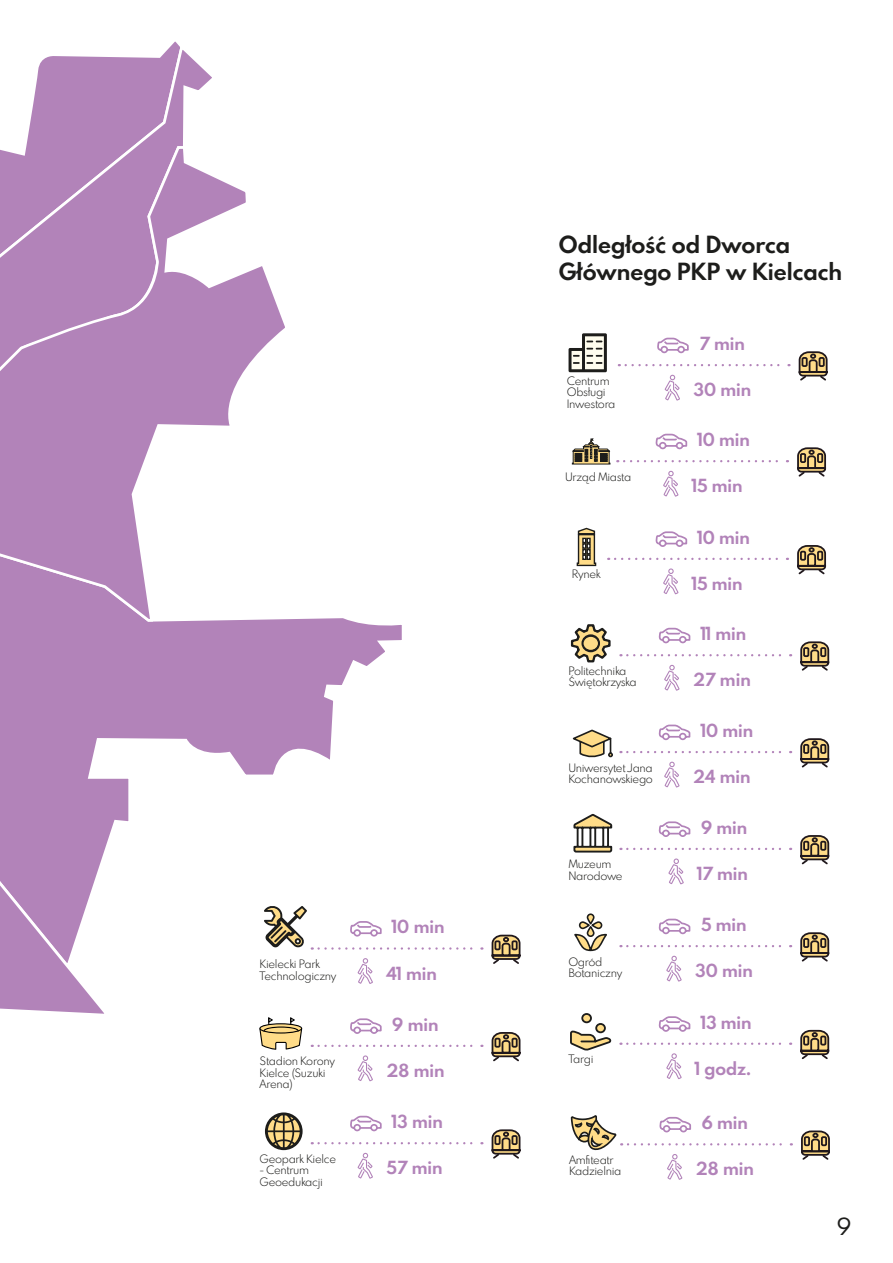
<style>
.page{position:relative;width:893px;height:1263px;background:#fff}
.page>*{position:absolute;margin:0;border:0;box-sizing:border-box;transform-origin:0 0}
.t1{font:700 21px/27px "Spartan MB";color:#1d1d1b}
.t2{font:21px "Spartan MB";color:#1d1d1b}
.t3{font:700 16.05px "Spartan MB";color:#b283b9}
.t4{font:300 10.35px/11.4px "Spartan MB";letter-spacing:-.03em;color:#1d1d1b}
</style>
<div class="page">
<svg style="left:800px;top:932px;width:30px;height:30px"></svg>
<svg style="left:800px;top:835px;width:30px;height:30px"></svg>
<svg style="left:800px;top:738px;width:30px;height:30px"></svg>
<svg style="left:800px;top:641px;width:30px;height:30px"></svg>
<svg style="left:800px;top:1029px;width:30px;height:30px"></svg>
<svg style="left:491px;top:934px;width:30px;height:30px"></svg>
<svg style="left:491px;top:1032px;width:30px;height:30px"></svg>
<svg style="left:491px;top:1129px;width:30px;height:30px"></svg>
<svg style="left:797px;top:545px;width:30px;height:30px"></svg>
<svg style="left:627px;top:945px;width:164px;height:2px"></svg>
<svg style="left:627px;top:848px;width:164px;height:2px"></svg>
<svg style="left:627px;top:751px;width:164px;height:2px"></svg>
<svg style="left:627px;top:654px;width:164px;height:2px"></svg>
<svg style="left:627px;top:1042px;width:164px;height:3px"></svg>
<svg style="left:407px;top:947px;width:75px;height:3px"></svg>
<svg style="left:319px;top:1045px;width:163px;height:2px"></svg>
<svg style="left:319px;top:1142px;width:163px;height:2px"></svg>
<svg style="left:615px;top:558px;width:173px;height:2px"></svg>
<svg style="left:659px;top:918px;width:32px;height:17px"></svg>
<svg style="left:659px;top:821px;width:32px;height:16px"></svg>
<svg style="left:659px;top:724px;width:32px;height:17px"></svg>
<svg style="left:659px;top:627px;width:32px;height:17px"></svg>
<svg style="left:659px;top:1016px;width:32px;height:16px"></svg>
<svg style="left:350px;top:1018px;width:32px;height:16px"></svg>
<svg style="left:350px;top:1115px;width:32px;height:17px"></svg>
<svg style="left:656px;top:531px;width:32px;height:16px"></svg>
<svg style="left:666px;top:956px;width:16px;height:25px"></svg>
<svg style="left:668px;top:858px;width:16px;height:26px"></svg>
<svg style="left:664px;top:762px;width:15px;height:25px"></svg>
<svg style="left:664px;top:665px;width:15px;height:26px"></svg>
<svg style="left:666px;top:1053px;width:16px;height:26px"></svg>
<svg style="left:358px;top:972px;width:15px;height:12px"></svg>
<svg style="left:358px;top:1055px;width:15px;height:26px"></svg>
<svg style="left:358px;top:1153px;width:15px;height:26px"></svg>
<svg style="left:663px;top:568px;width:15px;height:26px"></svg>
<svg style="left:798px;top:351px;width:30px;height:30px"></svg>
<svg style="left:626px;top:364px;width:163px;height:2px"></svg>
<svg style="left:657px;top:337px;width:32px;height:17px"></svg>
<svg style="left:665px;top:375px;width:15px;height:26px"></svg>
<svg style="left:797px;top:447px;width:30px;height:30px"></svg>
<svg style="left:624px;top:460px;width:164px;height:2px"></svg>
<svg style="left:656px;top:433px;width:32px;height:17px"></svg>
<svg style="left:663px;top:471px;width:15px;height:26px"></svg>
<svg style="left:568px;top:333px;width:39px;height:39px;background:#a8a79f"></svg>
<svg style="left:571px;top:438px;width:40px;height:27px"></svg>
<svg style="left:576px;top:527px;width:21px;height:40px"></svg>
<svg style="left:570px;top:624px;width:41px;height:39px"></svg>
<div style="left:583px;top:636px;width:15px;height:14px;background:#ffdc88;border-radius:50%"></div>
<div style="left:582px;top:636px;width:17px;height:15px;border:1px solid #1d1d1b;border-radius:50%"></div>
<svg style="left:572px;top:729px;width:41px;height:29px"></svg>
<svg style="left:573px;top:813px;width:40px;height:40px"></svg>
<svg style="left:574px;top:913px;width:33px;height:39px"></svg>
<svg style="left:570px;top:1013px;width:42px;height:38px"></svg>
<svg style="left:801px;top:1130px;width:29px;height:30px"></svg>
<svg style="left:628px;top:1143px;width:164px;height:2px"></svg>
<svg style="left:660px;top:1116px;width:31px;height:17px"></svg>
<svg style="left:667px;top:1154px;width:15px;height:26px"></svg>
<svg style="left:570px;top:1115px;width:52px;height:36px"></svg>
<svg style="left:259px;top:1017px;width:43px;height:33px"></svg>
<svg style="left:265px;top:1112px;width:38px;height:38px"></svg>
<svg style="left:0;top:618px;width:403px;height:354px"></svg>
<svg style="left:0;top:804px;width:113px;height:210px"></svg>
<svg style="left:26px;top:43px;width:186px;height:102px"></svg>
<svg style="left:0;top:145px;width:290px;height:478px"></svg>
<h1 class="t1" style="left:559px;top:230px;width:285px">Odległość od Dworca<br>Głównego PKP w Kielcach</h1>
<p class="t4" style="left:567px;top:375px;width:50px">Centrum<br>Obsługi<br>Inwestora</p>
<h2 class="t3" style="left:699px;top:331px;width:47px">7 min</h2>
<h2 class="t3" style="left:694px;top:377px;width:59px">30 min</h2>
<p class="t4" style="left:565px;top:471px;width:68px">Urząd Miasta</p>
<h2 class="t3" style="left:698px;top:427px;width:54px">10 min</h2>
<h2 class="t3" style="left:692px;top:473px;width:52px">15 min</h2>
<h2 class="t3" style="left:698px;top:525px;width:54px">10 min</h2>
<p class="t4" style="left:572px;top:568px;width:30px">Rynek</p>
<h2 class="t3" style="left:692px;top:571px;width:52px">15 min</h2>
<h2 class="t3" style="left:701px;top:621px;width:47px">11 min</h2>
<p class="t4" style="left:568px;top:665px;width:70px">Politechnika<br>Świętokrzyska</p>
<h2 class="t3" style="left:693px;top:667px;width:59px">27 min</h2>
<h2 class="t3" style="left:701px;top:718px;width:54px">10 min</h2>
<p class="t4" style="left:568px;top:761px;width:86px">Uniwersytet Jana<br>Kochanowskiego</p>
<h2 class="t3" style="left:693px;top:764px;width:59px">24 min</h2>
<h2 class="t3" style="left:701px;top:815px;width:48px">9 min</h2>
<p class="t4" style="left:568px;top:858px;width:56px">Muzeum<br>Narodowe</p>
<h2 class="t3" style="left:697px;top:861px;width:52px">17 min</h2>
<h2 class="t3" style="left:392px;top:914px;width:54px">10 min</h2>
<h2 class="t3" style="left:701px;top:912px;width:47px">5 min</h2>
<p class="t4" style="left:260px;top:958px;width:78px">Kielecki Park<br>Technologiczny</p>
<h2 class="t3" style="left:386px;top:961px;width:52px">41 min</h2>
<p class="t4" style="left:568px;top:955px;width:55px">Ogród<br>Botaniczny</p>
<h2 class="t3" style="left:695px;top:958px;width:59px">30 min</h2>
<h2 class="t3" style="left:392px;top:1012px;width:48px">9 min</h2>
<h2 class="t3" style="left:701px;top:1010px;width:52px">13 min</h2>
<p class="t4" style="left:260px;top:1055px;width:77px">Stadion Korony<br>Kielce (Suzuki<br>Arena)</p>
<h2 class="t3" style="left:386px;top:1058px;width:59px">28 min</h2>
<p class="t4" style="left:568px;top:1053px;width:27px">Targi</p>
<h2 class="t3" style="left:695px;top:1056px;width:57px">1 godz.</h2>
<p class="t4" style="left:260px;top:1153px;width:78px">Geopark Kielce</p>
<p class="t4" style="left:260px;top:1164px;width:65px">- Centrum<br>Geoedukacji</p>
<h2 class="t3" style="left:392px;top:1109px;width:52px">13 min</h2>
<h2 class="t3" style="left:386px;top:1155px;width:58px">57 min</h2>
<p class="t4" style="left:569px;top:1154px;width:54px">Amfiteatr<br>Kadzielnia</p>
<h2 class="t3" style="left:702px;top:1110px;width:48px">6 min</h2>
<h2 class="t3" style="left:696px;top:1156px;width:59px">28 min</h2>
<h1 class="t2" style="left:837px;top:1211px;width:16px">9</h1>
</div>
